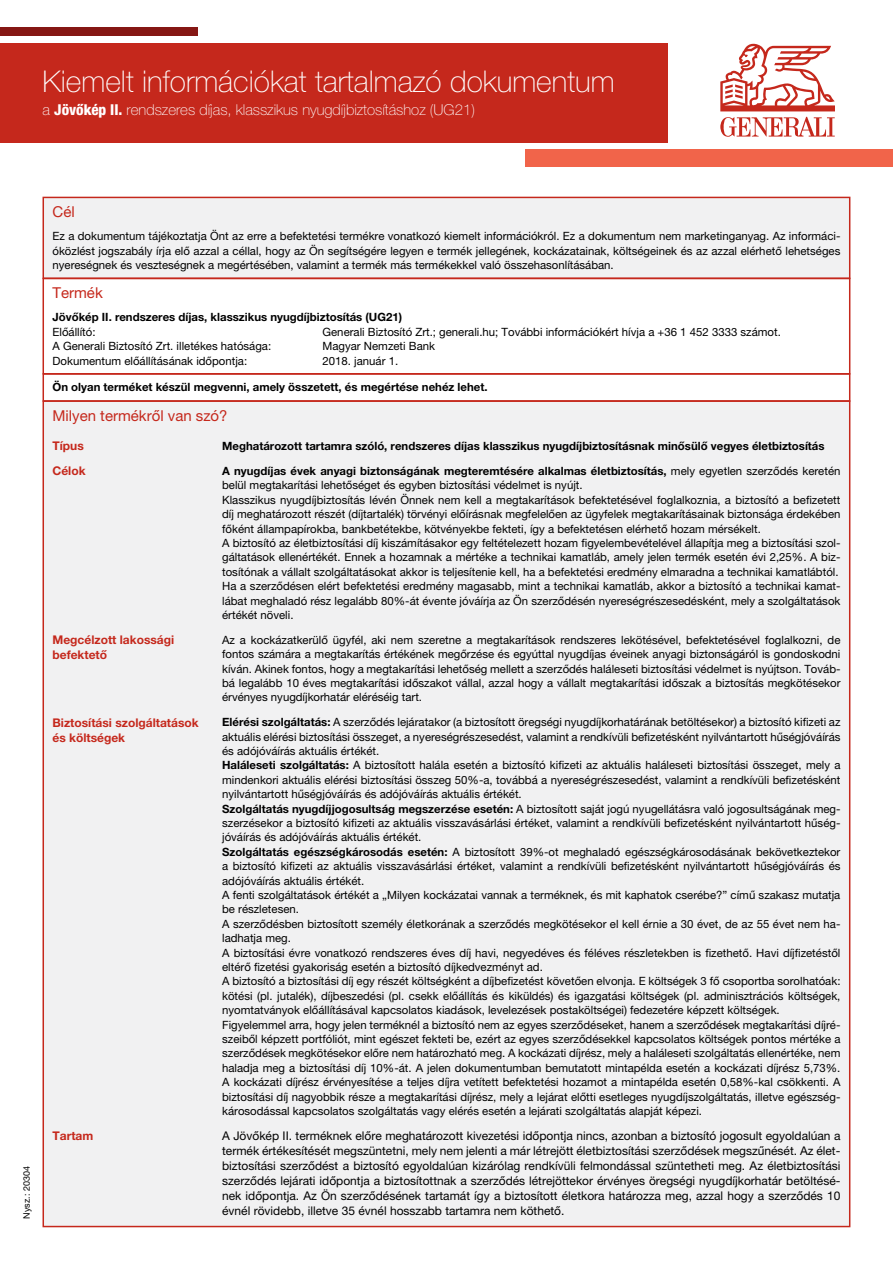
<style>
.page{position:relative;width:893px;height:1263px;background:#fff}
.page>*{position:absolute;margin:0;border:0;box-sizing:border-box;transform-origin:0 0}
.t1{font:100 30px "Helvetica Neue LT Pro";color:#fff}
.t2{font:100 15px "Helvetica Neue LT Pro";color:#fff}
.t3{font:15px "Helvetica Neue LT Pro";color:#c5281c}
.t4{font:12px/15px "Helvetica Neue LT Pro";color:#000;text-align:justify}
.t5{font:700 12px/15px "Helvetica Neue LT Pro";color:#c5281c}
.t6{font:11.4px/14.4px "Helvetica Neue LT Pro";color:#000;text-align:justify}
.t7{font:700 11.4px "Helvetica Neue LT Pro";color:#000}
.t8{font:9px "Helvetica Neue LT Pro";color:#000}
.s1{font-weight:800;font-stretch:condensed}
.s2{font-weight:700}
</style>
<div class="page">
<div style="left:0;top:43px;width:668px;height:99px;background:#c5281c"></div>
<svg style="left:720px;top:43px;width:115px;height:94px"></svg>
<div style="left:525px;top:150px;width:368px;height:17px;background:#f1644a"></div>
<div style="left:0;top:27px;width:198px;height:9px;background:#851714"></div>
<div style="left:43px;top:197px;width:807px;height:81px;background:#f1f1f2"></div>
<div style="left:43px;top:197px;width:807px;height:82px;border:2px solid #c5281c"></div>
<div style="left:43px;top:401px;width:807px;height:825px;background:#f1f1f2"></div>
<div style="left:43px;top:278px;width:807px;height:96px;border:2px solid #c5281c"></div>
<div style="left:43px;top:373px;width:807px;height:29px;border:2px solid #c5281c"></div>
<h1 class="t1" style="left:43px;top:65px;width:574px">Kiemelt információkat tartalmazó dokumentum</h1>
<h2 class="t2" style="left:43px;top:101px;width:434px">a <span class="s1">Jövőkép II.</span> rendszeres díjas, klasszikus nyugdíjbiztosításhoz (UG21)</h2>
<p class="t8" style="left:21px;top:1218px;width:54px;rotate:-90deg">Nysz.: 20304</p>
<h2 class="t3" style="left:53px;top:203px;width:24px">Cél</h2>
<p class="t6" style="left:53px;top:229px;width:789px">Ez a dokumentum tájékoztatja Önt az erre a befektetési termékre vonatkozó kiemelt információkról. Ez a dokumentum nem marketinganyag. Az informáci&shy;óközlést jogszabály írja elő azzal a céllal, hogy az Ön segítségére legyen e termék jellegének, kockázatainak, költségeinek és az azzal elérhető lehetséges nyereségnek és veszteségnek a megértésében, valamint a termék más termékekkel való összehasonlításában.</p>
<h2 class="t3" style="left:53px;top:284px;width:52px">Termék</h2>
<p class="t7" style="left:53px;top:310px;width:351px">Jövőkép II. rendszeres díjas, klasszikus nyugdíjbiztosítás (UG21)</p>
<p class="t6" style="left:53px;top:324px;width:45px">Előállító:</p>
<p class="t6" style="left:323px;top:324px;width:460px">Generali Biztosító Zrt.; generali.hu; További információkért hívja a +36 1 452 3333 számot.</p>
<p class="t6" style="left:53px;top:339px;width:220px">A Generali Biztosító Zrt. illetékes hatósága:</p>
<p class="t6" style="left:323px;top:339px;width:114px">Magyar Nemzeti Bank</p>
<p class="t6" style="left:53px;top:353px;width:196px">Dokumentum előállításának időpontja:</p>
<p class="t6" style="left:323px;top:353px;width:77px">2018. január 1.</p>
<p class="t7" style="left:53px;top:380px;width:437px">Ön olyan terméket készül megvenni, amely összetett, és megértése nehéz lehet.</p>
<h2 class="t3" style="left:53px;top:407px;width:177px">Milyen termékről van szó?</h2>
<p class="t5" style="left:53px;top:438px;width:33px">Típus</p>
<p class="t7" style="left:222px;top:439px;width:604px">Meghatározott tartamra szóló, rendszeres díjas klasszikus nyugdíjbiztosításnak minősülő vegyes életbiztosítás</p>
<p class="t5" style="left:53px;top:463px;width:35px">Célok</p>
<p class="t6" style="left:222px;top:463px;width:620px;text-align:left"><span class="s2">A nyugdíjas évek anyagi biztonságának megteremtésére alkalmas életbiztosítás,</span> mely egyetlen szerződés keretén belül megtakarítási lehetőséget és egyben biztosítási védelmet is nyújt.<br>Klasszikus nyugdíjbiztosítás lévén Önnek nem kell a megtakarítások befektetésével foglalkoznia, a biztosító a befizetett díj meghatározott részét (díjtartalék) törvényi előírásnak megfelelően az ügyfelek megtakarításainak biztonsága érdekében főként állampapírokba, bankbetétekbe, kötvényekbe fekteti, így a befektetésen elérhető hozam mérsékelt.<br>A biztosító az életbiztosítási díj kiszámításakor egy feltételezett hozam figyelembevételével állapítja meg a biztosítási szol&shy;gáltatások ellenértékét. Ennek a hozamnak a mértéke a technikai kamatláb, amely jelen termék esetén évi 2,25%. A biz&shy;tosítónak a vállalt szolgáltatásokat akkor is teljesítenie kell, ha a befektetési eredmény elmaradna a technikai kamatlábtól.<br>Ha a szerződésen elért befektetési eredmény magasabb, mint a technikai kamatláb, akkor a biztosító a technikai kamat&shy;lábat meghaladó rész legalább 80%-át évente jóváírja az Ön szerződésén nyereségrészesedésként, mely a szolgáltatások értékét növeli.</p>
<p class="t5" style="left:53px;top:632px;width:123px">Megcélzott lakossági befektető</p>
<p class="t6" style="left:222px;top:632px;width:620px">Az a kockázatkerülő ügyfél, aki nem szeretne a megtakarítások rendszeres lekötésével, befektetésével foglalkozni, de fontos számára a megtakarítás értékének megőrzése és egyúttal nyugdíjas éveinek anyagi biztonságáról is gondoskodni kíván. Akinek fontos, hogy a megtakarítási lehetőség mellett a szerződés haláleseti biztosítási védelmet is nyújtson. Továb&shy;bá legalább 10 éves megtakarítási időszakot vállal, azzal hogy a vállalt megtakarítási időszak a biztosítás megkötésekor érvényes nyugdíjkorhatár eléréséig tart.</p>
<p class="t5" style="left:53px;top:714px;width:148px">Biztosítási szolgáltatások és költségek</p>
<p class="t6" style="left:222px;top:715px;width:620px;text-align:left"><span class="s2">Elérési szolgáltatás:</span> A szerződés lejáratakor (a biztosított öregségi nyugdíjkorhatárának betöltésekor) a biztosító kifizeti az aktuális elérési biztosítási összeget, a nyereségrészesedést, valamint a rendkívüli befizetésként nyilvántartott hűségjóváírás és adójóváírás aktuális értékét.<br><span class="s2">Haláleseti szolgáltatás:</span> A biztosított halála esetén a biztosító kifizeti az aktuális haláleseti biztosítási összeget, mely a mindenkori aktuális elérési biztosítási összeg 50%-a, továbbá a nyereségrészesedést, valamint a rendkívüli befizetésként nyilvántartott hűségjóváírás és adójóváírás aktuális értékét.<br><span class="s2">Szolgáltatás nyugdíjjogosultság megszerzése esetén:</span> A biztosított saját jogú nyugellátásra való jogosultságának meg&shy;szerzésekor a biztosító kifizeti az aktuális visszavásárlási értéket, valamint a rendkívüli befizetésként nyilvántartott hűség&shy;jóváírás és adójóváírás aktuális értékét.<br><span class="s2">Szolgáltatás egészségkárosodás esetén:</span> A biztosított 39%-ot meghaladó egészségkárosodásának bekövetkeztekor a biztosító kifizeti az aktuális visszavásárlási értéket, valamint a rendkívüli befizetésként nyilvántartott hűségjóváírás és adójóváírás aktuális értékét.<br>A fenti szolgáltatások értékét a „Milyen kockázatai vannak a terméknek, és mit kaphatok cserébe?” című szakasz mutatja be részletesen.<br>A szerződésben biztosított személy életkorának a szerződés megkötésekor el kell érnie a 30 évet, de az 55 évet nem ha&shy;ladhatja meg.<br>A biztosítási évre vonatkozó rendszeres éves díj havi, negyedéves és féléves részletekben is fizethető. Havi díjfizetéstől eltérő fizetési gyakoriság esetén a biztosító díjkedvezményt ad.<br>A biztosító a biztosítási díj egy részét költségként a díjbefizetést követően elvonja. E költségek 3 fő csoportba sorolhatóak: kötési (pl. jutalék), díjbeszedési (pl. csekk előállítás és kiküldés) és igazgatási költségek (pl. adminisztrációs költségek, nyomtatványok előállításával kapcsolatos kiadások, levelezések postaköltségei) fedezetére képzett költségek.<br>Figyelemmel arra, hogy jelen terméknél a biztosító nem az egyes szerződéseket, hanem a szerződések megtakarítási díjré&shy;szeiből képzett portfóliót, mint egészet fekteti be, ezért az egyes szerződésekkel kapcsolatos költségek pontos mértéke a szerződések megkötésekor előre nem határozható meg. A kockázati díjrész, mely a haláleseti szolgáltatás ellenértéke, nem haladja meg a biztosítási díj 10%-át. A jelen dokumentumban bemutatott mintapélda esetén a kockázati díjrész 5,73%.<br>A kockázati díjrész érvényesítése a teljes díjra vetített befektetési hozamot a mintapélda esetén 0,58%-kal csökkenti. A biztosítási díj nagyobbik része a megtakarítási díjrész, mely a lejárat előtti esetleges nyugdíjszolgáltatás, illetve egészség&shy;károsodással kapcsolatos szolgáltatás vagy elérés esetén a lejárati szolgáltatás alapját képezi.</p>
<p class="t5" style="left:53px;top:1128px;width:42px">Tartam</p>
<p class="t4" style="left:222px;top:1128px;width:620px">A Jövőkép II. terméknek előre meghatározott kivezetési időpontja nincs, azonban a biztosító jogosult egyoldalúan a termék értékesítését megszüntetni, mely nem jelenti a már létrejött életbiztosítási szerződések megszűnését. Az élet&shy;biztosítási szerződést a biztosító egyoldalúan kizárólag rendkívüli felmondással szüntetheti meg. Az életbiztosítási szerződés lejárati időpontja a biztosítottnak a szerződés létrejöttekor érvényes öregségi nyugdíjkorhatár betöltésé&shy;nek időpontja. Az Ön szerződésének tartamát így a biztosított életkora határozza meg, azzal hogy a szerződés 10 évnél rövidebb, illetve 35 évnél hosszabb tartamra nem köthető.</p>
</div>
